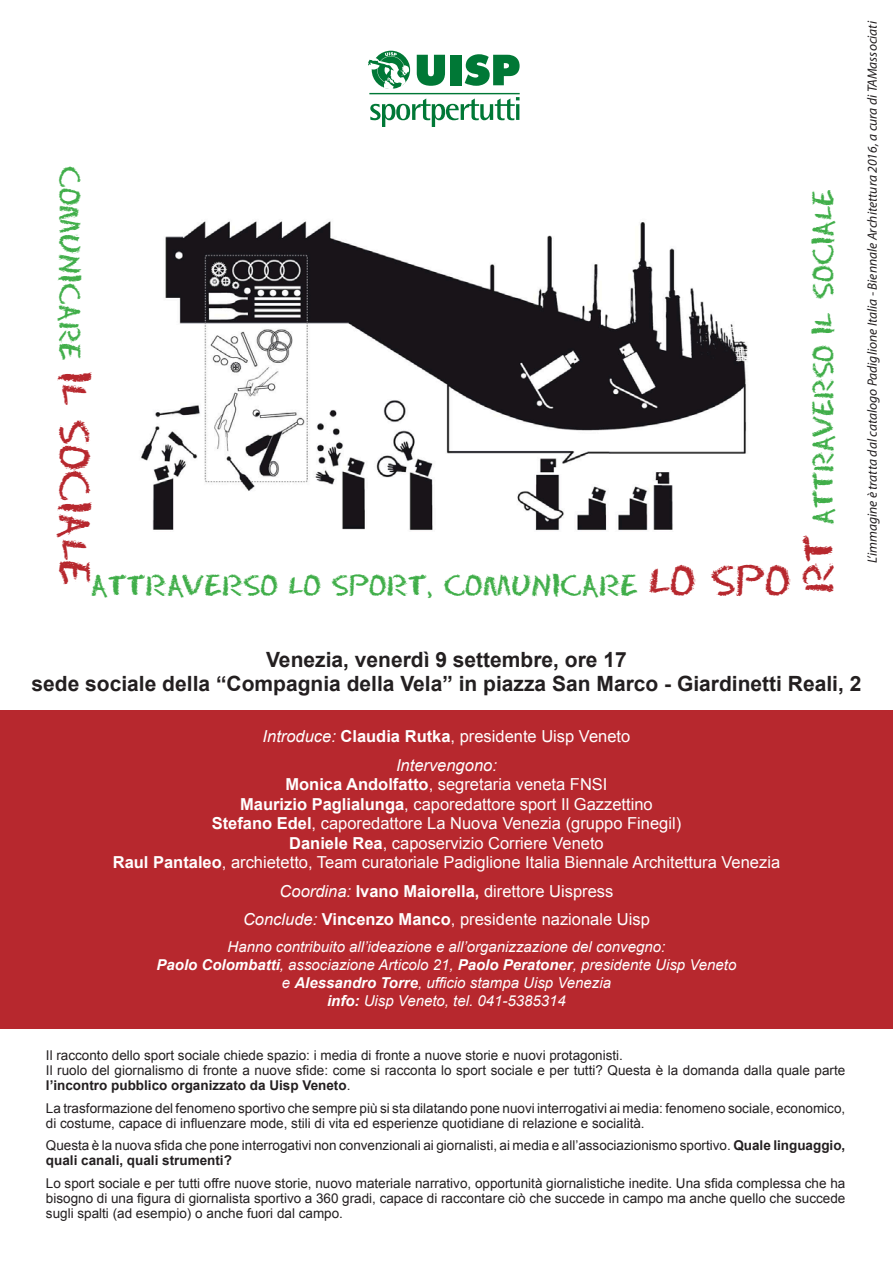
<style>
.page{position:relative;width:893px;height:1263px;background:#fff}
.page>*{position:absolute;margin:0;border:0;box-sizing:border-box;transform-origin:0 0}
.Normale{font:27px "Eraser Dust";color:#40ae49}
.Normale-2{font:27px "Eraser Dust";color:#40ae49;scale:.93 1}
.Normale-3{font:700 21px "Arial";color:#231f20}
.Normale-4{font:16.5px "Arial";color:#fff}
.Normale-5{font:italic 16.5px "Arial";color:#fff}
.Normale-6{font:italic 15px/18px "Arial";color:#fff;text-align:center}
.Normale__Web{font:13.5px/15px "Arial";color:#231f20}
.Normale-7{font:13.5px/15px "Arial";color:#231f20}
.t1{font:italic 13.5px "Myriad Pro";color:#231f20}
.s1{font-size:39px;color:#b7282e}
.s2{font-style:italic}
.s3{font-weight:700}
</style>
<div class="page">
<div style="left:0;top:711px;width:893px;height:318px;background:#b7282e"></div>
<img style="left:141px;top:221px;width:607px;height:310px">
<hr style="left:369px;top:93px;width:151px;height:1px;background:#007836">
<svg style="left:417px;top:55px;width:28px;height:31px"></svg>
<div style="left:450px;top:55px;width:11px;height:30px;background:#007836"></div>
<svg style="left:465px;top:54px;width:55px;height:32px"></svg>
<svg style="left:370px;top:97px;width:150px;height:30px"></svg>
<svg style="left:372px;top:51px;width:38px;height:38px"></svg>
<svg style="left:368px;top:52px;width:41px;height:37px"></svg>
<p class="Normale" style="left:85px;top:166px;width:421px;rotate:90deg">COMUNICARE <span class="s1">IL SOCIALE</span></p>
<p class="Normale" style="left:90px;top:569px;width:702px">ATTRAVERSO LO SPORT, COMUNICARE <span class="s1">LO SPO</span></p>
<p class="Normale-2" style="left:807px;top:299px;width:120px;rotate:-90deg">SOCIALE</p>
<p class="Normale-2" style="left:808px;top:593px;width:303px;rotate:-90deg"><span class="s1">RT</span> ATTRAVERSO IL</p>
<p class="t1" style="left:865px;top:563px;width:543px;rotate:-90deg">L’immagine è tratta dal catalogo Padiglione Italia - Biennale Architettura 2016, a cura di TAMassociati</p>
<p class="Normale-3" style="left:266px;top:646px;width:362px">Venezia, venerdì 9 settembre, ore 17</p>
<p class="Normale-3" style="left:32px;top:670px;width:831px">sede sociale della “Compagnia della Vela” in piazza San Marco - Giardinetti Reali, 2</p>
<p class="Normale-4" style="left:263px;top:725px;width:369px"><span class="s2">Introduce:</span> <span class="s3">Claudia Rutka</span>, presidente Uisp Veneto</p>
<p class="Normale-5" style="left:396px;top:754px;width:102px">Intervengono:</p>
<p class="Normale-4" style="left:285px;top:773px;width:324px"><span class="s3">Monica Andolfatto</span>, segretaria veneta FNSI</p>
<p class="Normale-4" style="left:240px;top:793px;width:414px"><span class="s3">Maurizio Paglialunga</span>, caporedattore sport Il Gazzettino</p>
<p class="Normale-4" style="left:212px;top:812px;width:471px"><span class="s3">Stefano Edel</span>, caporedattore La Nuova Venezia (gruppo Finegil)</p>
<p class="Normale-4" style="left:289px;top:832px;width:316px"><span class="s3">Daniele Rea</span>, caposervizio Corriere Veneto</p>
<p class="Normale-4" style="left:113px;top:851px;width:669px"><span class="s3">Raul Pantaleo</span>, archietetto, Team curatoriale Padiglione Italia Biennale Architettura Venezia</p>
<p class="Normale-4" style="left:280px;top:880px;width:335px"><span class="s2">Coordina:</span> <span class="s3">Ivano Maiorella,</span> direttore Uispress</p>
<p class="Normale-4" style="left:243px;top:908px;width:408px"><span class="s2">Conclude:</span> <span class="s3">Vincenzo Manco</span>, presidente nazionale Uisp</p>
<p class="Normale-6" style="left:156px;top:938px;width:581px">Hanno contribuito all’ideazione e all’organizzazione del convegno:<br><span class="s3">Paolo Colombatti</span>, associazione Articolo 21, <span class="s3">Paolo Peratoner</span>, presidente Uisp Veneto e <span class="s3">Alessandro Torre</span>, ufficio stampa Uisp Venezia</p>
<p class="Normale-6" style="left:327px;top:992px;width:240px"><span class="s3">info:</span> Uisp Veneto, tel. 041-5385314</p>
<p class="Normale-7" style="left:46px;top:1048px;width:579px">Il racconto dello sport sociale chiede spazio: i media di fronte a nuove storie e nuovi protagonisti.</p>
<p class="Normale-7" style="left:46px;top:1063px;width:801px">Il ruolo del giornalismo di fronte a nuove sfide: come si racconta lo sport sociale e per tutti? Questa è la domanda dalla quale parte <span class="s3">l’incontro pubblico organizzato da Uisp Veneto</span>.</p>
<p class="Normale__Web" style="left:46px;top:1100px;width:801px">La trasformazione del fenomeno sportivo che sempre più si sta dilatando pone nuovi interrogativi ai media: fenomeno sociale, economico, di costume, capace di influenzare mode, stili di vita ed esperienze quotidiane di relazione e socialità.</p>
<p class="Normale-7" style="left:46px;top:1138px;width:801px">Questa è la nuova sfida che pone interrogativi non convenzionali ai giornalisti, ai media e all’associazionismo sportivo. <span class="s3">Quale linguaggio, quali canali, quali strumenti?</span></p>
<p class="Normale__Web" style="left:46px;top:1175px;width:801px;text-align:justify">Lo sport sociale e per tutti offre nuove storie, nuovo materiale narrativo, opportunità giornalistiche inedite. Una sfida complessa che ha bisogno di una figura di giornalista sportivo a 360 gradi, capace di raccontare ciò che succede in campo ma anche quello che succede sugli spalti (ad esempio) o anche fuori dal campo.</p>
</div>
